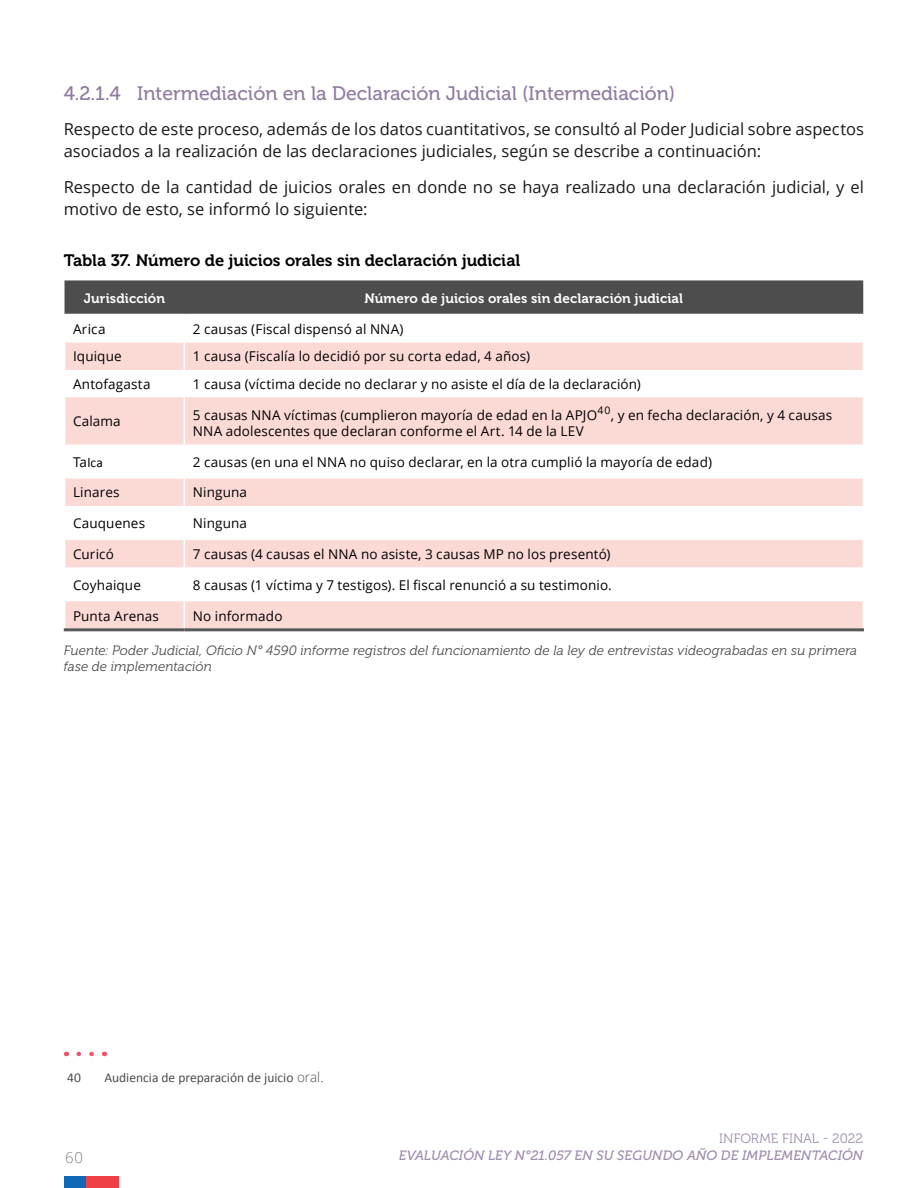
<style>
.page{position:relative;width:918px;height:1188px;background:#fff}
.page>*{position:absolute;margin:0;border:0;box-sizing:border-box;transform-origin:0 0}
.t1{font:19.5px "Museo 500";color:#917da1}
.t2{font:16.5px/22.5px "Open Sans";color:#1a1a1a}
.t3{font:16.5px "Museo 700";color:#000}
.t4{font:300 15px "Open Sans";color:#808080}
.t5{font:13.5px/16.5px "Open Sans";letter-spacing:.01em;color:#000}
.t6{font:italic 13.5px/16.5px "Museo 300";letter-spacing:.005em;color:#4d4d4d}
.t7{font:13.5px "Museo 700";letter-spacing:.005em;color:#fff}
.t8{font:italic 13.5px "Museo 500";letter-spacing:.005em;color:#9f8dad}
.t9{font:13.5px "Calibri";color:#4d4d4d}
.t10{font:13.5px "Museo 300";letter-spacing:-.005em;color:#9f8dad}
.t11{font:13.5px "Calibri";color:#000}
.s1{font-family:"Open Sans"}
.s2{font-family:"Open Sans";font-weight:300}
</style>
<div class="page">
<div style="left:65px;top:280px;width:798px;height:34px;background:#4d4d4d"></div>
<svg style="left:65px;top:343px;width:798px;height:285px;fill:#fbdad6"></svg>
<svg style="left:184px;top:343px;width:1px;height:27px"></svg>
<hr style="left:184px;top:397px;width:1px;height:48px;background:#fff">
<svg style="left:184px;top:479px;width:1px;height:27px"></svg>
<svg style="left:184px;top:540px;width:1px;height:27px"></svg>
<svg style="left:184px;top:601px;width:1px;height:27px"></svg>
<hr style="left:862px;top:343px;width:2px;height:27px;background:#fff">
<hr style="left:862px;top:397px;width:2px;height:48px;background:#fff">
<hr style="left:862px;top:479px;width:2px;height:27px;background:#fff">
<hr style="left:862px;top:540px;width:2px;height:27px;background:#fff">
<hr style="left:862px;top:601px;width:2px;height:27px;background:#fff">
<hr style="left:64px;top:628px;width:120px;height:3px;background:#58595b">
<hr style="left:184px;top:628px;width:680px;height:3px;background:#58595b">
<svg style="left:79px;top:1052px;width:15px;height:4px"></svg>
<div style="left:64px;top:1176px;width:23px;height:12px;background:#0f69b4"></div>
<div style="left:87px;top:1176px;width:32px;height:12px;background:#ef4144"></div>
<h1 class="t1" style="left:64px;top:82px;width:613px">4.2.1.4 Intermediación en la Declaración Judicial (Intermediación)</h1>
<p class="t2" style="left:64px;top:117px;width:802px">Respecto de este proceso, además de los datos cuantitativos, se consultó al Poder Judicial sobre aspectos asociados a la realización de las declaraciones judiciales, según se describe a continuación:</p>
<p class="t2" style="left:64px;top:175px;width:802px">Respecto de la cantidad de juicios orales en donde no se haya realizado una declaración judicial, y el motivo de esto, se informó lo siguiente:</p>
<p class="t3" style="left:64px;top:251px;width:458px">Tabla 37. Número de juicios orales sin declaración judicial</p>
<p class="t7" style="left:84px;top:290px;width:83px">Jurisdicción</p>
<p class="t7" style="left:364px;top:290px;width:320px">Número de juicios orales sin declaración judicial</p>
<p class="t5" style="left:73px;top:321px;width:34px">Arica</p>
<p class="t5" style="left:193px;top:321px;width:212px">2 causas (Fiscal dispensó al NNA)</p>
<p class="t5" style="left:73px;top:348px;width:50px">Iquique</p>
<p class="t5" style="left:193px;top:348px;width:339px">1 causa (Fiscalía lo decidió por su corta edad, 4 años)</p>
<p class="t5" style="left:73px;top:375px;width:79px">Antofagasta</p>
<p class="t5" style="left:193px;top:375px;width:450px">1 causa (víctima decide no declarar y no asiste el día de la declaración)</p>
<p class="t5" style="left:73px;top:413px;width:49px">Calama</p>
<p class="t5" style="left:193px;top:406px;width:641px">5 causas NNA víctimas (cumplieron mayoría de edad en la APJO<sup>40</sup>, y en fecha declaración, y 4 causas<br>NNA adolescentes que declaran conforme el Art. 14 de la LEV</p>
<p class="t11" style="left:73px;top:453px;width:31px"><span class="s1">Ta</span>lca</p>
<p class="t5" style="left:193px;top:453px;width:521px">2 causas (en una el NNA no quiso declarar, en la otra cumplió la mayoría de edad)</p>
<p class="t5" style="left:73px;top:484px;width:48px">Linares</p>
<p class="t5" style="left:193px;top:484px;width:56px">Ninguna</p>
<p class="t5" style="left:73px;top:515px;width:74px">Cauquenes</p>
<p class="t5" style="left:193px;top:515px;width:56px">Ninguna</p>
<p class="t5" style="left:73px;top:545px;width:42px">Curicó</p>
<p class="t5" style="left:193px;top:545px;width:419px">7 causas (4 causas el NNA no asiste, 3 causas MP no los presentó)</p>
<p class="t5" style="left:73px;top:576px;width:69px">Coyhaique</p>
<p class="t5" style="left:193px;top:576px;width:420px">8 causas (1 víctima y 7 testigos). El fiscal renunció a su testimonio.</p>
<p class="t5" style="left:73px;top:607px;width:88px">Punta Arenas</p>
<p class="t5" style="left:193px;top:607px;width:91px">No informado</p>
<p class="t6" style="left:64px;top:642px;width:795px">Fuente: Poder Judicial, Oficio N° 4590 informe registros del funcionamiento de la ley de entrevistas videograbadas en su primera fase de implementación</p>
<p class="t9" style="left:67px;top:1068px;width:15px">40</p>
<p class="t9" style="left:104px;top:1068px;width:221px">Audiencia de preparación de juicio <span class="s2">oral.</span></p>
<p class="t10" style="left:719px;top:1132px;width:145px">INFORME FINAL - 2022</p>
<p class="t4" style="left:65px;top:1147px;width:19px">60</p>
<p class="t8" style="left:399px;top:1148px;width:466px">EVALUACIÓN LEY N°21.057 EN SU SEGUNDO AÑO DE IMPLEMENTACIÓN</p>
</div>
